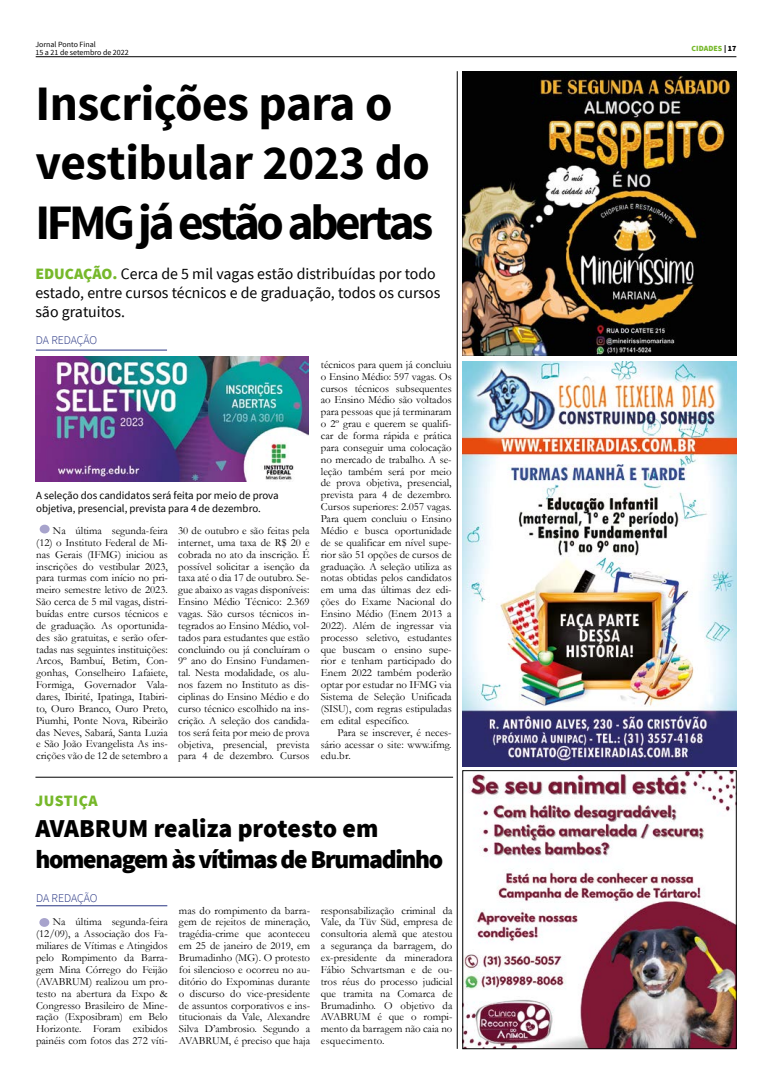
<style>
.page{position:relative;width:766px;height:1078px;background:#fff}
.page>*{position:absolute;margin:0;border:0;box-sizing:border-box;transform-origin:0 0}
.t1{font:700 49.4px/59.3px "Source Sans Pro";letter-spacing:-.01em;color:#000}
.t2{font:900 25.7px/30.8px "Source Sans Pro";letter-spacing:-.05em;color:#000}
.t3{font:15.8px/19px "Source Sans Pro";color:#000}
.t4{font:900 15.8px "Source Sans Pro";letter-spacing:.03em;color:#76b82a}
.t5{font:300 11.9px "Source Sans Pro";letter-spacing:-.01em;color:#283583}
.t6{font:10.9px/11.9px "Garamond";color:#000;text-align:justify}
.t7{font:10.9px/13px "Source Sans Pro";color:#000}
.t8{font:7.9px/7.9px "Source Sans Pro";color:#000}
.t9{font:900 7.9px "Source Sans Pro";color:#76b82a}
.s1{color:#000}
.s2{font-weight:900;color:#76b82a}
</style>
<div class="page">
<hr style="left:36px;top:56px;width:700px;height:1px;background:#000">
<img style="left:464px;top:772px;width:270px;height:274px">
<div style="left:462px;top:770px;width:274px;height:278px;border:1px solid #000"></div>
<img style="left:462px;top:71px;width:274px;height:285px">
<hr style="left:36px;top:349px;width:131px;height:1px;background:#283583">
<div style="left:40px;top:524px;width:10px;height:9px;background:#a7a3cc;border-radius:50%"></div>
<img style="left:35px;top:356px;width:273px;height:125px">
<div style="left:39px;top:917px;width:10px;height:9px;background:#a7a3cc;border-radius:50%"></div>
<hr style="left:35px;top:776px;width:418px;height:1px;background:#000">
<hr style="left:36px;top:905px;width:131px;height:1px;background:#283583">
<img style="left:462px;top:361px;width:274px;height:404px">
<hr style="left:457px;top:71px;width:1px;height:977px;background:#000">
<p class="t8" style="left:35px;top:40px;width:95px">Jornal Ponto Final<br>15 a 21 de setembro de 2022</p>
<p class="t9" style="left:691px;top:43px;width:46px">CIDADES <span class="s1">| 17</span></p>
<h1 class="t1" style="left:35px;top:76px;width:399px">Inscrições para o vestibular 2023 do<br>IFMG já estão abertas</h1>
<h3 class="t3" style="left:35px;top:264px;width:406px"><span class="s2">EDUCAÇÃO.</span> Cerca de 5 mil vagas estão distribuídas por todo estado, entre cursos técnicos e de graduação, todos os cursos são gratuitos.</h3>
<p class="t5" style="left:36px;top:333px;width:63px">DA REDAÇÃO</p>
<p class="t7" style="left:36px;top:489px;width:244px">A seleção dos candidatos será feita por meio de prova objetiva, presencial, prevista para 4 de dezembro.</p>
<p class="t6" style="left:36px;top:524px;width:133px;text-indent:17px">Na última segunda-feira (12) o Instituto Federal de Mi&shy;nas Gerais (IFMG) iniciou as inscrições do vestibular 2023, para turmas com início no pri&shy;meiro semestre letivo de 2023.<br>São cerca de 5 mil vagas, distri&shy;buídas entre cursos técnicos e de graduação. As oportunida&shy;des são gratuitas, e serão ofer&shy;tadas nas seguintes instituições:<br>Arcos, Bambuí, Betim, Con&shy;gonhas, Conselheiro Lafaiete, Formiga, Governador Vala&shy;dares, Ibirité, Ipatinga, Itabiri&shy;to, Ouro Branco, Ouro Preto, Piumhi, Ponte Nova, Ribeirão das Neves, Sabará, Santa Luzia e São João Evangelista As ins&shy;crições vão de 12 de setembro a</p>
<p class="t6" style="left:178px;top:524px;width:133px">30 de outubro e são feitas pela internet, uma taxa de R$ 20 e cobrada no ato da inscrição. É possível solicitar a isenção da taxa até o dia 17 de outubro. Se&shy;gue abaixo as vagas disponíveis:<br>Ensino Médio Técnico: 2.369 vagas. São cursos técnicos in&shy;tegrados ao Ensino Médio, vol&shy;tados para estudantes que estão concluindo ou já concluíram o 9º ano do Ensino Fundamen&shy;tal. Nesta modalidade, os alu&shy;nos fazem no Instituto as dis&shy;ciplinas do Ensino Médio e do curso técnico escolhido na ins&shy;crição. A seleção dos candida&shy;tos será feita por meio de prova objetiva, presencial, prevista para 4 de dezembro. Cursos</p>
<p class="t6" style="left:321px;top:358px;width:132px">técnicos para quem já concluiu o Ensino Médio: 597 vagas. Os cursos técnicos subsequentes ao Ensino Médio são voltados para pessoas que já terminaram o 2º grau e querem se qualifi&shy;car de forma rápida e prática para conseguir uma colocação no mercado de trabalho. A se&shy;leção também será por meio de prova objetiva, presencial, prevista para 4 de dezembro.<br>Cursos superiores: 2.057 vagas.<br>Para quem concluiu o Ensino Médio e busca oportunidade de se qualificar em nível supe&shy;rior são 51 opções de cursos de graduação. A seleção utiliza as notas obtidas pelos candidatos em uma das últimas dez edi&shy;ções do Exame Nacional do Ensino Médio (Enem 2013 a 2022). Além de ingressar via processo seletivo, estudantes que buscam o ensino supe&shy;rior e tenham participado do Enem 2022 também poderão optar por estudar no IFMG via Sistema de Seleção Unificada (SISU), com regras estipuladas em edital específico.</p>
<p class="t6" style="left:321px;top:725px;width:132px;text-indent:17px">Para se inscrever, é neces&shy;sário acessar o site: www.ifmg. edu.br.</p>
<h3 class="t4" style="left:35px;top:790px;width:64px">JUSTIÇA</h3>
<h2 class="t2" style="left:35px;top:814px;width:409px">AVABRUM realiza protesto em homenagem às vítimas de Brumadinho</h2>
<p class="t5" style="left:36px;top:890px;width:63px">DA REDAÇÃO</p>
<p class="t6" style="left:36px;top:915px;width:133px;text-indent:17px">Na última segunda-feira (12/09), a Associação dos Fa&shy;miliares de Vítimas e Atingidos pelo Rompimento da Barra&shy;gem Mina Córrego do Feijão (AVABRUM) realizou um pro&shy;testo na abertura da Expo &amp; Congresso Brasileiro de Mine&shy;ração (Exposibram) em Belo Horizonte. Foram exibidos painéis com fotos das 272 víti-</p>
<p class="t6" style="left:179px;top:903px;width:133px">mas do rompimento da barra&shy;gem de rejeitos de mineração, tragédia-crime que aconteceu em 25 de janeiro de 2019, em Brumadinho (MG). O protesto foi silencioso e ocorreu no au&shy;ditório do Expominas durante o discurso do vice-presidente de assuntos corporativos e ins&shy;titucionais da Vale, Alexandre Silva D’ambrosio. Segundo a AVABRUM, é preciso que haja</p>
<p class="t6" style="left:321px;top:903px;width:133px">responsabilização criminal da Vale, da Tüv Süd, empresa de consultoria alemã que atestou a segurança da barragem, do ex-presidente da mineradora Fábio Schvartsman e de ou&shy;tros réus do processo judicial que tramita na Comarca de Brumadinho. O objetivo da AVABRUM é que o rompi&shy;mento da barragem não caia no esquecimento.</p>
</div>
